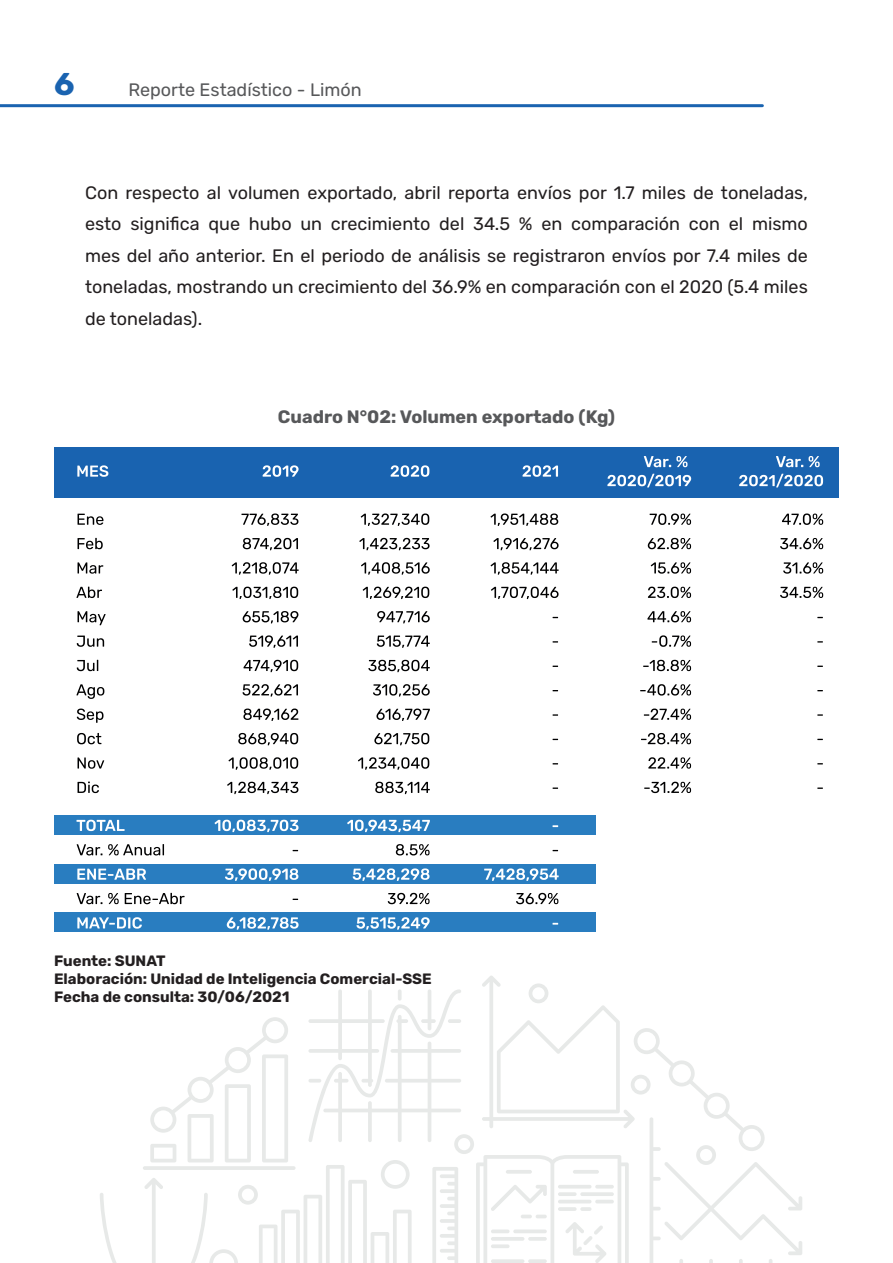
<style>
.page{position:relative;width:893px;height:1263px;background:#fff}
.page>*{position:absolute;margin:0;border:0;box-sizing:border-box;transform-origin:0 0}
.t1{font:700 31.5px "Rubik";color:#1a63b0}
.t2{font:18px/31.5px "Rubik";color:#231f20;text-align:justify}
.t3{font:700 18px "Rubik";color:#57585a}
.t4{font:18px "Rubik";color:#57585a}
.t5{font:700 15px/18px "Rubik";color:#231f20}
</style>
<div class="page">
<hr style="left:0;top:104px;width:762px;height:3px;background:#1a63b0">
<svg style="left:100px;top:976px;width:702px;height:287px"></svg>
<div style="left:54px;top:447px;width:785px;height:50px;background:#1963b0"></div>
<div style="left:54px;top:815px;width:541px;height:20px;background:#297dc0"></div>
<div style="left:54px;top:864px;width:541px;height:20px;background:#297dc0"></div>
<div style="left:54px;top:912px;width:541px;height:20px;background:#297dc0"></div>
<svg style="left:78px;top:514px;width:25px;height:11px"></svg>
<svg style="left:78px;top:538px;width:25px;height:11px"></svg>
<svg style="left:78px;top:562px;width:25px;height:12px"></svg>
<svg style="left:76px;top:587px;width:26px;height:11px"></svg>
<svg style="left:78px;top:611px;width:28px;height:14px"></svg>
<svg style="left:77px;top:635px;width:27px;height:12px"></svg>
<svg style="left:77px;top:660px;width:21px;height:11px"></svg>
<svg style="left:76px;top:684px;width:28px;height:15px"></svg>
<svg style="left:77px;top:708px;width:26px;height:15px"></svg>
<svg style="left:77px;top:733px;width:24px;height:11px"></svg>
<svg style="left:78px;top:757px;width:26px;height:12px"></svg>
<svg style="left:78px;top:781px;width:21px;height:12px"></svg>
<svg style="left:77px;top:820px;width:48px;height:11px"></svg>
<svg style="left:77px;top:844px;width:25px;height:11px"></svg>
<svg style="left:108px;top:844px;width:56px;height:11px"></svg>
<svg style="left:77px;top:869px;width:69px;height:11px"></svg>
<svg style="left:77px;top:893px;width:25px;height:11px"></svg>
<svg style="left:108px;top:893px;width:11px;height:11px"></svg>
<svg style="left:125px;top:893px;width:60px;height:11px"></svg>
<svg style="left:77px;top:917px;width:65px;height:12px"></svg>
<svg style="left:241px;top:513px;width:57px;height:13px"></svg>
<svg style="left:243px;top:538px;width:55px;height:12px"></svg>
<svg style="left:232px;top:562px;width:67px;height:13px"></svg>
<svg style="left:232px;top:587px;width:66px;height:12px"></svg>
<svg style="left:243px;top:611px;width:55px;height:12px"></svg>
<svg style="left:249px;top:635px;width:49px;height:13px"></svg>
<svg style="left:244px;top:660px;width:54px;height:12px"></svg>
<svg style="left:243px;top:684px;width:55px;height:13px"></svg>
<svg style="left:243px;top:708px;width:55px;height:13px"></svg>
<svg style="left:238px;top:733px;width:60px;height:12px"></svg>
<svg style="left:228px;top:757px;width:70px;height:13px"></svg>
<svg style="left:227px;top:782px;width:71px;height:12px"></svg>
<svg style="left:215px;top:820px;width:83px;height:12px"></svg>
<svg style="left:225px;top:868px;width:73px;height:13px"></svg>
<svg style="left:227px;top:917px;width:72px;height:13px"></svg>
<svg style="left:361px;top:513px;width:68px;height:13px"></svg>
<svg style="left:359px;top:538px;width:71px;height:12px"></svg>
<svg style="left:361px;top:562px;width:69px;height:13px"></svg>
<svg style="left:363px;top:587px;width:66px;height:12px"></svg>
<svg style="left:377px;top:611px;width:53px;height:12px"></svg>
<svg style="left:377px;top:635px;width:53px;height:13px"></svg>
<svg style="left:368px;top:660px;width:62px;height:12px"></svg>
<svg style="left:373px;top:684px;width:57px;height:13px"></svg>
<svg style="left:376px;top:708px;width:54px;height:13px"></svg>
<svg style="left:374px;top:733px;width:55px;height:12px"></svg>
<svg style="left:358px;top:757px;width:71px;height:13px"></svg>
<svg style="left:375px;top:782px;width:55px;height:12px"></svg>
<svg style="left:347px;top:820px;width:83px;height:12px"></svg>
<svg style="left:396px;top:844px;width:34px;height:11px"></svg>
<svg style="left:353px;top:868px;width:76px;height:13px"></svg>
<svg style="left:388px;top:893px;width:42px;height:11px"></svg>
<svg style="left:356px;top:917px;width:74px;height:13px"></svg>
<svg style="left:491px;top:513px;width:67px;height:13px"></svg>
<svg style="left:493px;top:538px;width:66px;height:12px"></svg>
<svg style="left:491px;top:562px;width:68px;height:13px"></svg>
<svg style="left:491px;top:587px;width:68px;height:12px"></svg>
<svg style="left:484px;top:868px;width:75px;height:13px"></svg>
<svg style="left:516px;top:893px;width:42px;height:11px"></svg>
<svg style="left:650px;top:513px;width:41px;height:12px"></svg>
<svg style="left:648px;top:538px;width:43px;height:11px"></svg>
<svg style="left:651px;top:562px;width:40px;height:12px"></svg>
<svg style="left:648px;top:587px;width:43px;height:11px"></svg>
<svg style="left:647px;top:611px;width:44px;height:11px"></svg>
<svg style="left:652px;top:635px;width:39px;height:12px"></svg>
<svg style="left:643px;top:660px;width:48px;height:11px"></svg>
<svg style="left:640px;top:684px;width:51px;height:11px"></svg>
<svg style="left:644px;top:708px;width:47px;height:12px"></svg>
<svg style="left:641px;top:733px;width:50px;height:11px"></svg>
<svg style="left:648px;top:757px;width:43px;height:12px"></svg>
<svg style="left:644px;top:782px;width:47px;height:11px"></svg>
<svg style="left:782px;top:513px;width:41px;height:12px"></svg>
<svg style="left:780px;top:538px;width:43px;height:11px"></svg>
<svg style="left:783px;top:562px;width:40px;height:12px"></svg>
<svg style="left:780px;top:587px;width:43px;height:11px"></svg>
<svg style="left:817px;top:714px;width:6px;height:2px"></svg>
<svg style="left:817px;top:787px;width:6px;height:2px"></svg>
<svg style="left:77px;top:465px;width:31px;height:12px"></svg>
<svg style="left:263px;top:465px;width:36px;height:12px"></svg>
<svg style="left:391px;top:465px;width:38px;height:12px"></svg>
<svg style="left:523px;top:465px;width:35px;height:12px"></svg>
<svg style="left:644px;top:456px;width:43px;height:11px"></svg>
<svg style="left:607px;top:474px;width:84px;height:13px"></svg>
<svg style="left:776px;top:456px;width:27px;height:11px"></svg>
<svg style="left:809px;top:456px;width:11px;height:11px"></svg>
<svg style="left:739px;top:474px;width:84px;height:13px"></svg>
<h1 class="t1" style="left:54px;top:67px;width:22px">6</h1>
<p class="t4" style="left:128px;top:79px;width:235px">Reporte Estadístico - Limón</p>
<p class="t2" style="left:85px;top:177px;width:724px">Con respecto al volumen exportado, abril reporta envíos por 1.7 miles de toneladas, esto significa que hubo un crecimiento del 34.5 % en comparación con el mismo mes del año anterior. En el periodo de análisis se registraron envíos por 7.4 miles de toneladas, mostrando un crecimiento del 36.9% en comparación con el 2020 (5.4 miles de toneladas).</p>
<p class="t3" style="left:278px;top:407px;width:339px">Cuadro N°02: Volumen exportado (Kg)</p>
<p class="t5" style="left:54px;top:952px;width:379px">Fuente: SUNAT<br>Elaboración: Unidad de Inteligencia Comercial-SSE<br>Fecha de consulta: 30/06/2021</p>
</div>
